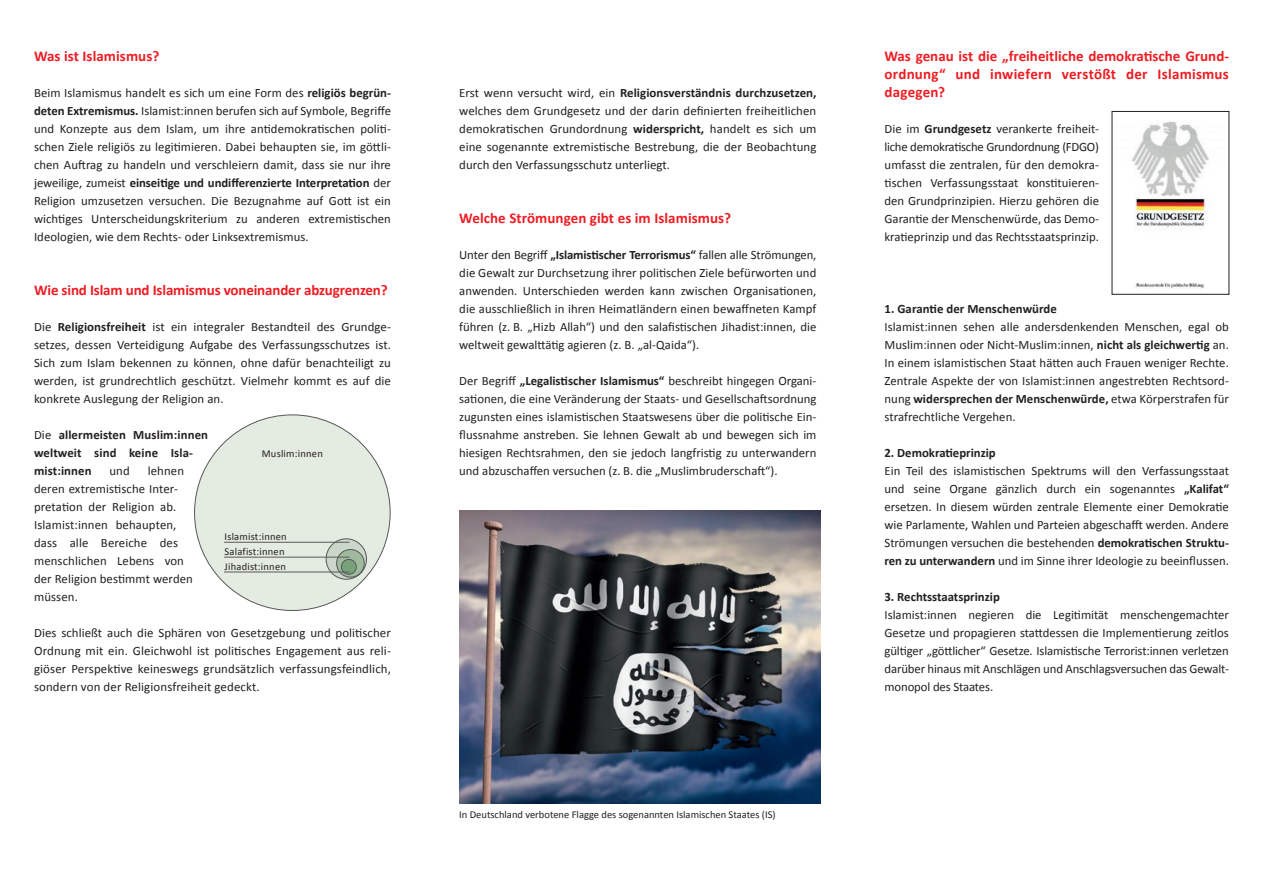
<style>
.page{position:relative;width:1263px;height:893px;background:#fff}
.page>*{position:absolute;margin:0;border:0;box-sizing:border-box;transform-origin:0 0}
.t1{font:700 15px/18px "Calibri";letter-spacing:.005em;color:#ee1d23;text-align:justify}
.t2{font:12.75px/18px "Calibri";letter-spacing:.005em;color:#231f20;text-align:justify}
.t3{font:700 12.75px/18px "Calibri";letter-spacing:.005em;color:#231f20}
.t4{font:10.5px "Calibri";color:#231f20}
.t5{font:10.5px/14.9px "Calibri";letter-spacing:.02em;color:#231f20}
.s1{font-weight:700}
.s2{font-weight:400}
</style>
<div class="page">
<img style="left:459px;top:511px;width:362px;height:292px">
<img style="left:1131px;top:121px;width:78px;height:168px">
<div style="left:1112px;top:111px;width:117px;height:184px;border:1px solid #231f20"></div>
<div style="left:195px;top:415px;width:195px;height:195px;background:#e4ebe1;border-radius:50%"></div>
<svg style="left:326px;top:539px;width:40px;height:40px"></svg>
<div style="left:326px;top:538px;width:41px;height:42px;border:1px solid #57585a;border-radius:50%"></div>
<div style="left:337px;top:549px;width:27px;height:28px;background:#a0ba9d;border-radius:50%"></div>
<div style="left:336px;top:549px;width:29px;height:28px;border:1px solid #57585a;border-radius:50%"></div>
<div style="left:341px;top:559px;width:15px;height:15px;background:#77a178;border-radius:50%"></div>
<div style="left:341px;top:559px;width:16px;height:16px;border:1px solid #57585a;border-radius:50%"></div>
<hr style="left:224px;top:542px;width:126px;height:1px;background:#57585a">
<hr style="left:224px;top:557px;width:126px;height:1px;background:#57585a">
<hr style="left:224px;top:572px;width:126px;height:1px;background:#57585a">
<p class="t1" style="left:34px;top:46px;width:127px">Was ist Islamismus?</p>
<p class="t2" style="left:34px;top:83px;width:359px">Beim Islamismus handelt es sich um eine Form des <span class="s1">religiös begrün&shy;deten Extremismus.</span> Islamist:innen berufen sich auf Symbole, Begriffe und Konzepte aus dem Islam, um ihre antidemokratischen politi&shy;schen Ziele religiös zu legitimieren. Dabei behaupten sie, im göttli&shy;chen Auftrag zu handeln und verschleiern damit, dass sie nur ihre jeweilige, zumeist <span class="s1">einseitige und undifferenzierte Interpretation</span> der Religion umzusetzen versuchen. Die Bezugnahme auf Gott ist ein wichtiges Unterscheidungskriterium zu anderen extremistischen Ideologien, wie dem Rechts- oder Linksextremismus.</p>
<p class="t1" style="left:34px;top:280px;width:355px">Wie sind Islam und Islamismus voneinander abzugrenzen?</p>
<p class="t2" style="left:34px;top:317px;width:358px">Die <span class="s1">Religionsfreiheit</span> ist ein integraler Bestandteil des Grundge - setzes, dessen Verteidigung Aufgabe des Verfassungs schutzes ist.<br>Sich zum Islam bekennen zu können, ohne dafür benachteiligt zu werden, ist grundrechtlich geschützt. Vielmehr kommt es auf die konkrete Auslegung der Religion an.</p>
<p class="t3" style="left:34px;top:425px;width:176px"><span class="s2">Die</span> allermeisten Muslim:innen weltweit sind keine Isla&shy;mist:innen</p>
<p class="t5" style="left:262px;top:446px;width:63px">Muslim:innen</p>
<p class="t2" style="left:34px;top:461px;width:160px;text-align:left;text-indent:114px">lehnen deren extremistische Inter&shy;pretation der Religion ab.<br>Islamist:innen behaupten, dass alle Bereiche des menschlichen Lebens von der Religion bestimmt werden müssen.</p>
<p class="t2" style="left:34px;top:623px;width:358px">Dies schließt auch die Sphären von Gesetzgebung und politischer Ordnung mit ein. Gleichwohl ist politisches Engagement aus reli&shy;giöser Perspektive keineswegs grundsätzlich verfassungsfeindlich, sondern von der Religionsfreiheit gedeckt.</p>
<p class="t2" style="left:109px;top:461px;width:22px">und</p>
<p class="t5" style="left:225px;top:529px;width:64px">Islamist:innen<br>Salafist:innen<br>Jihadist:innen</p>
<p class="t2" style="left:459px;top:83px;width:359px">Erst wenn versucht wird, ein <span class="s1">Religionsverständnis durchzu setzen, </span>welches dem Grundgesetz und der darin definierten freiheitlichen demokratischen Grundordnung <span class="s1">widerspricht,</span> handelt es sich um eine sogenannte extremistische Bestrebung, die der Beobachtung durch den Verfassungsschutz unterliegt.</p>
<p class="t1" style="left:459px;top:208px;width:273px">Welche Strömungen gibt es im Islamismus?</p>
<p class="t2" style="left:459px;top:245px;width:359px">Unter den Begriff <span class="s1">„Islamistischer Terrorismus“</span> fallen alle Strömungen, die Gewalt zur Durchsetzung ihrer politischen Ziele befürworten und anwenden. Unterschieden werden kann zwischen Organisationen, die ausschließlich in ihren Heimatländern einen bewaffneten Kampf führen (z. B. „Hizb Allah“) und den salafistischen Jihadist:innen, die weltweit gewalttätig agieren (z. B. „al-Qaida“).</p>
<p class="t2" style="left:459px;top:371px;width:359px">Der Begriff <span class="s1">„Legalistischer Islamismus“</span> beschreibt hingegen Organi&shy;sationen, die eine Veränderung der Staats- und Gesellschaftsordnung zugunsten eines islamistischen Staatswesens über die politische Ein&shy;flussnahme anstreben. Sie lehnen Gewalt ab und bewegen sich im hiesigen Rechtsrahmen, den sie jedoch langfristig zu unterwandern und abzuschaffen versuchen (z. B. die „Muslimbruderschaft“).</p>
<p class="t4" style="left:459px;top:807px;width:318px">In Deutschland verbotene Flagge des sogenannten Islamischen Staates (IS)</p>
<p class="t1" style="left:884px;top:46px;width:346px">Was genau ist die „freiheitliche demo kratische Grund&shy;ordnung“ und inwiefern verstößt der Islamismus dagegen?</p>
<p class="t2" style="left:884px;top:119px;width:216px">Die im <span class="s1">Grundgesetz</span> verankerte freiheit&shy;liche demokratische Grundordnung (FDGO) umfasst die zentralen, für den demokra&shy;tischen Verfassungsstaat konstituieren&shy;den Grundprin zipien. Hierzu gehören die Garantie der Menschenwürde, das Demo&shy;kratieprinzip und das Rechtsstaatsprinzip.</p>
<p class="t3" style="left:884px;top:299px;width:174px">1. Garantie der Menschenwürde</p>
<p class="t2" style="left:884px;top:317px;width:346px">Islamist:innen sehen alle andersdenkenden Menschen, egal ob Muslim:innen oder Nicht-Muslim:innen, <span class="s1">nicht als gleichwertig</span> an.<br>In einem islamistischen Staat hätten auch Frauen weniger Rechte.<br>Zentrale Aspekte der von Islamist:innen angestrebten Rechtsord&shy;nung <span class="s1">widersprechen der Menschenwürde,</span> etwa Körperstrafen für strafrechtliche Vergehen.</p>
<p class="t3" style="left:884px;top:443px;width:113px">2. Demokratieprinzip</p>
<p class="t2" style="left:884px;top:461px;width:346px">Ein Teil des islamistischen Spektrums will den Verfassungsstaat und seine Organe gänzlich durch ein sogenanntes <span class="s1">„Kalifat“ </span>ersetzen. In diesem würden zentrale Elemente einer Demokratie wie Parlamente, Wahlen und Parteien abgeschafft werden. Andere Strömungen versuchen die bestehenden <span class="s1">demokratischen Struktu&shy;ren zu unterwandern</span> und im Sinne ihrer Ideologie zu beeinflussen.</p>
<p class="t3" style="left:884px;top:587px;width:117px">3. Rechtsstaatsprinzip</p>
<p class="t2" style="left:884px;top:605px;width:346px">Islamist:innen negieren die Legitimität menschengemachter Gesetze und propagieren stattdessen die Implementierung zeitlos gültiger „göttlicher“ Gesetze. Islamistische Terrorist:innen verletzen darüber hinaus mit Anschlägen und Anschlagsversuchen das Gewalt&shy;monopol des Staates.</p>
</div>
